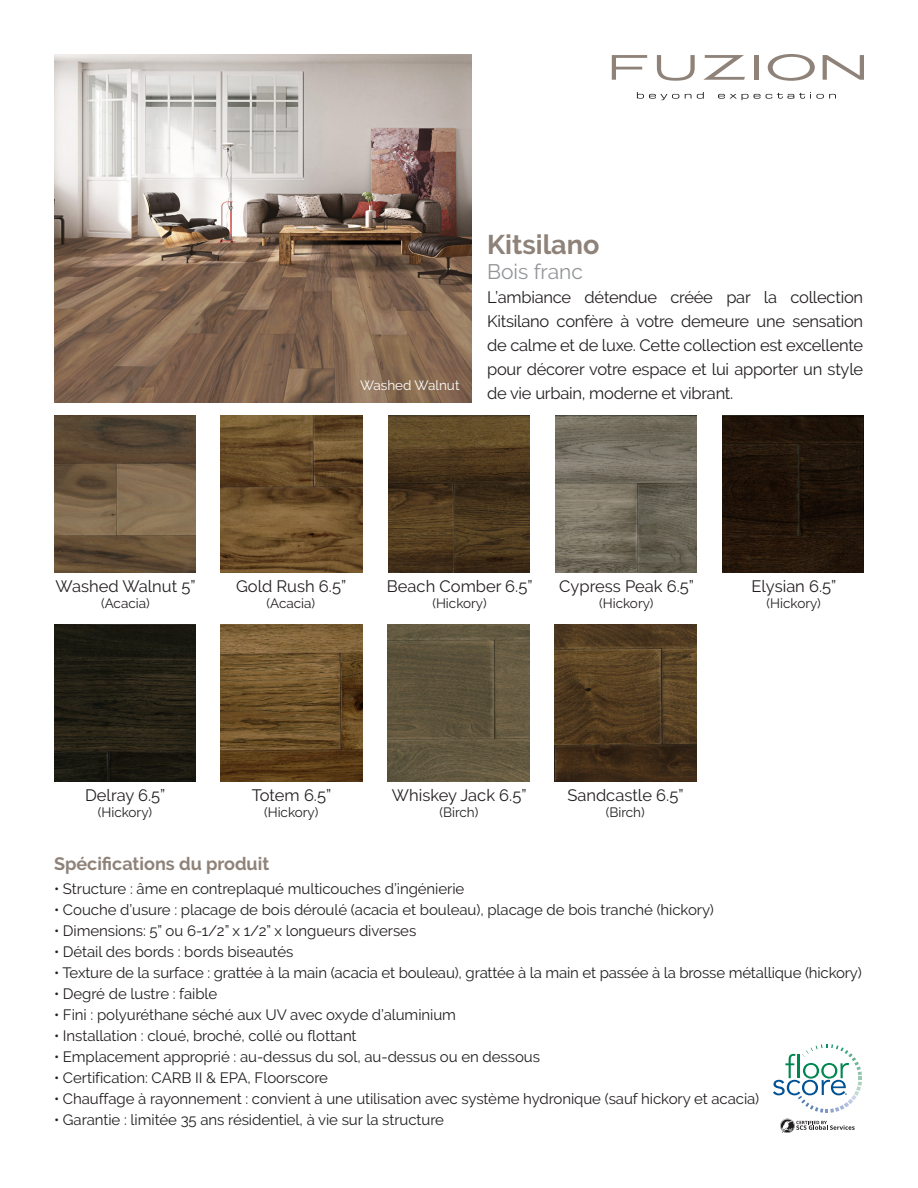
<style>
.page{position:relative;width:918px;height:1188px;background:#fff}
.page>*{position:absolute;margin:0;border:0;box-sizing:border-box;transform-origin:0 0}
.t1{font:700 27px "Raleway";color:#8f8279}
.t2{font:21px "Raleway";color:#939598}
.t3{font:700 18px "Raleway";color:#8f8279}
.t4{font:16.5px/24px "Raleway";letter-spacing:-.005em;color:#231f20;text-align:justify}
.t5{font:15px "Raleway";letter-spacing:-.005em;color:#231f20}
.t6{font:13.5px "Raleway";color:#231f20}
.t7{font:13.5px "Raleway";color:#fff}
</style>
<div class="page">
<svg style="left:637px;top:92px;width:42px;height:8px"></svg>
<svg style="left:685px;top:92px;width:19px;height:7px"></svg>
<svg style="left:718px;top:92px;width:118px;height:8px"></svg>
<svg style="left:612px;top:55px;width:35px;height:25px"></svg>
<svg style="left:657px;top:55px;width:38px;height:26px"></svg>
<svg style="left:703px;top:55px;width:42px;height:25px"></svg>
<hr style="left:755px;top:55px;width:4px;height:25px;background:#8f8279">
<svg style="left:768px;top:54px;width:47px;height:27px"></svg>
<svg style="left:823px;top:55px;width:41px;height:25px"></svg>
<img style="left:54px;top:54px;width:417px;height:348px">
<img style="left:54px;top:416px;width:142px;height:157px">
<img style="left:220px;top:416px;width:142px;height:157px">
<img style="left:220px;top:624px;width:142px;height:157px">
<img style="left:54px;top:624px;width:142px;height:157px">
<img style="left:388px;top:416px;width:142px;height:157px">
<img style="left:555px;top:416px;width:142px;height:157px">
<img style="left:387px;top:624px;width:142px;height:157px">
<img style="left:722px;top:416px;width:142px;height:157px">
<img style="left:554px;top:624px;width:142px;height:157px">
<svg style="left:773px;top:1044px;width:89px;height:69px"></svg>
<svg style="left:780px;top:1119px;width:75px;height:14px"></svg>
<p class="t7" style="left:360px;top:377px;width:101px">Washed Walnut</p>
<p class="t1" style="left:487px;top:229px;width:114px">Kitsilano</p>
<p class="t2" style="left:487px;top:259px;width:98px">Bois franc</p>
<p class="t4" style="left:487px;top:285px;width:378px">L’ambiance détendue créée par la collection Kitsilano confère à votre demeure une sensation de calme et de luxe. Cette collection est excellente pour décorer votre espace et lui apporter un style de vie urbain, moderne et vibrant.</p>
<p class="t4" style="left:56px;top:574px;width:141px">Washed Walnut 5”</p>
<p class="t6" style="left:101px;top:596px;width:50px">(Acacia)</p>
<p class="t4" style="left:236px;top:574px;width:112px">Gold Rush 6.5”</p>
<p class="t6" style="left:267px;top:596px;width:50px">(Acacia)</p>
<p class="t4" style="left:387px;top:574px;width:147px">Beach Comber 6.5”</p>
<p class="t6" style="left:432px;top:596px;width:56px">(Hickory)</p>
<p class="t4" style="left:559px;top:574px;width:136px">Cypress Peak 6.5”</p>
<p class="t6" style="left:599px;top:596px;width:56px">(Hickory)</p>
<p class="t4" style="left:752px;top:574px;width:86px">Elysian 6.5”</p>
<p class="t6" style="left:767px;top:596px;width:56px">(Hickory)</p>
<p class="t4" style="left:85px;top:783px;width:82px">Delray 6.5”</p>
<p class="t6" style="left:98px;top:804px;width:56px">(Hickory)</p>
<p class="t4" style="left:252px;top:783px;width:81px">Totem 6.5”</p>
<p class="t6" style="left:264px;top:804px;width:56px">(Hickory)</p>
<p class="t4" style="left:392px;top:783px;width:136px">Whiskey Jack 6.5”</p>
<p class="t6" style="left:440px;top:804px;width:40px">(Birch)</p>
<p class="t4" style="left:567px;top:783px;width:118px">Sandcastle 6.5”</p>
<p class="t6" style="left:606px;top:804px;width:40px">(Birch)</p>
<p class="t3" style="left:54px;top:854px;width:217px">Spécifications du produit</p>
<p class="t5" style="left:54px;top:880px;width:412px">• Structure : âme en contreplaqué multicouches d’ingénierie</p>
<p class="t5" style="left:54px;top:901px;width:662px">• Couche d’usure : placage de bois déroulé (acacia et bouleau), placage de bois tranché (hickory)</p>
<p class="t5" style="left:54px;top:922px;width:364px">• Dimensions: 5” ou 6-1/2” x 1/2” x longueurs diverses</p>
<p class="t5" style="left:54px;top:943px;width:241px">• Détail des bords : bords biseautés</p>
<p class="t5" style="left:54px;top:964px;width:809px">• Texture de la surface : grattée à la main (acacia et bouleau), grattée à la main et passée à la brosse métallique (hickory)</p>
<p class="t5" style="left:54px;top:985px;width:165px">• Degré de lustre : faible</p>
<p class="t5" style="left:54px;top:1006px;width:404px">• Fini : polyuréthane séché aux UV avec oxyde d’aluminium</p>
<p class="t5" style="left:54px;top:1027px;width:304px">• Installation : cloué, broché, collé ou flottant</p>
<p class="t5" style="left:54px;top:1048px;width:488px">• Emplacement approprié : au-dessus du sol, au-dessus ou en dessous</p>
<p class="t5" style="left:54px;top:1069px;width:276px">• Certification: CARB II &amp; EPA, Floorscore</p>
<p class="t5" style="left:54px;top:1090px;width:707px">• Chauffage à rayonnement : convient à une utilisation avec système hydronique (sauf hickory et acacia)</p>
<p class="t5" style="left:54px;top:1111px;width:391px">• Garantie : limitée 35 ans résidentiel, à vie sur la structure</p>
</div>
